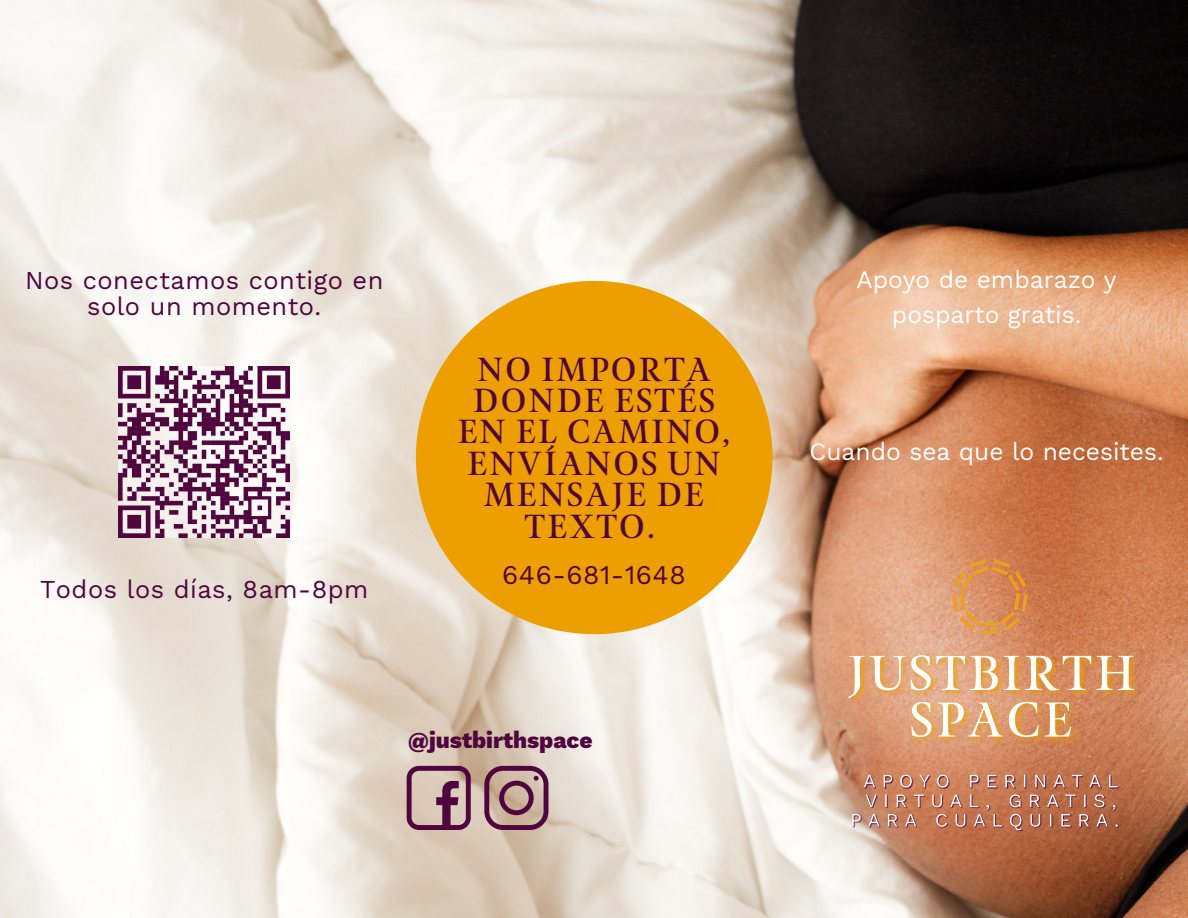
<style>
.page{position:relative;width:1188px;height:918px;background:#fff}
.page>*{position:absolute;margin:0;border:0;box-sizing:border-box;transform-origin:0 0}
.t1{font:30.45px/31.3px "Feijoa Display";letter-spacing:.07em;color:#4f053d;text-align:center}
.t2{font:26.55px "Work Sans";letter-spacing:.02em;color:#4f053d}
.t3{font:25.35px/25.8px "Work Sans";letter-spacing:.02em;color:#4f053d;text-align:center}
.t4{font:24.6px "Work Sans";color:#fff}
.t5{font:800 22.65px "Work Sans";color:#4f053d}
</style>
<div class="page">
<img style="left:0;top:0;width:1188px;height:918px">
<img style="left:952px;top:559px;width:77px;height:74px">
<svg style="left:407px;top:766px;width:64px;height:64px"></svg>
<svg style="left:484px;top:766px;width:64px;height:64px"></svg>
<svg style="left:416px;top:281px;width:357px;height:353px;fill:#ed9e00"></svg>
<img style="left:119px;top:367px;width:171px;height:171px">
<img style="left:839px;top:647px;width:311px;height:111px">
<img style="left:850px;top:769px;width:289px;height:65px">
<p class="t3" style="left:25px;top:268px;width:360px">Nos conectamos contigo en solo un momento.</p>
<p class="t3" style="left:40px;top:577px;width:330px">Todos los días, 8am-8pm</p>
<p class="t1" style="left:458px;top:356px;width:274px">NO IMPORTA<br>DONDE ESTÉS<br>EN EL CAMINO,<br>ENVÍANOS UN<br>MENSAJE DE<br>TEXTO.</p>
<p class="t2" style="left:502px;top:559px;width:185px">646-681-1648</p>
<p class="t5" style="left:408px;top:727px;width:186px">@justbirthspace</p>
<p class="t4" style="left:857px;top:265px;width:262px">Apoyo de embarazo y</p>
<p class="t4" style="left:892px;top:300px;width:191px">posparto gratis.</p>
<p class="t4" style="left:810px;top:437px;width:355px">Cuando sea que lo necesites.</p>
</div>
